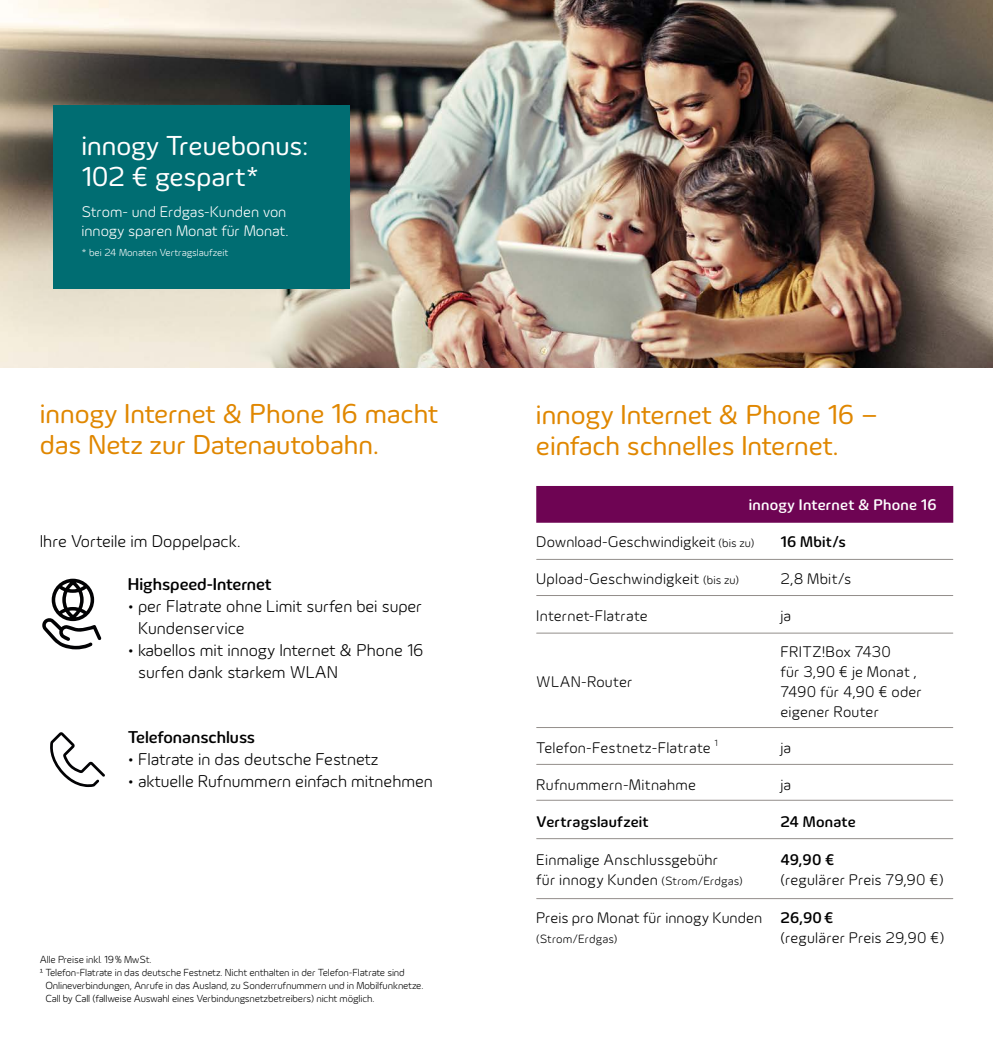
<style>
.page{position:relative;width:993px;height:1042px;background:#fff}
.page>*{position:absolute;margin:0;border:0;box-sizing:border-box;transform-origin:0 0}
.t1{font:28px/30.8px "Innogy";color:#e08700}
.t2{font:28px/30.8px "Innogy";color:#fff}
.t3{font:300 17.5px/21.9px "Innogy";color:#000}
.t4{font:500 17.5px "Innogy";color:#000}
.t5{font:300 15.75px/19.6px "Innogy";letter-spacing:.01em;color:#000}
.t6{font:300 15.75px/19.6px "Innogy";color:#fff}
.t7{font:500 15.75px "Innogy";letter-spacing:.01em;color:#000}
.t8{font:500 15.75px "Innogy";letter-spacing:.015em;color:#fff}
.t9{font:300 12.25px "Innogy";letter-spacing:.005em;color:#000}
.t10{font:300 10.5px "Innogy";letter-spacing:-.01em;color:#000}
.t11{font:300 10.5px "Innogy";color:#fff}
.s1{font-size:12.25px}
</style>
<div class="page">
<div style="left:536px;top:486px;width:416px;height:37px;background:#6e0453"></div>
<img style="left:0;top:0;width:992px;height:367px">
<div style="left:53px;top:105px;width:296px;height:184px;background:#006d72"></div>
<hr style="left:536px;top:559px;width:416px;height:1px;background:#938e8b">
<hr style="left:536px;top:595px;width:416px;height:1px;background:#938e8b">
<hr style="left:536px;top:633px;width:416px;height:1px;background:#938e8b">
<hr style="left:536px;top:727px;width:416px;height:1px;background:#938e8b">
<hr style="left:536px;top:764px;width:416px;height:1px;background:#938e8b">
<hr style="left:536px;top:800px;width:416px;height:1px;background:#938e8b">
<hr style="left:536px;top:838px;width:416px;height:1px;background:#938e8b">
<hr style="left:536px;top:898px;width:416px;height:1px;background:#938e8b">
<svg style="left:50px;top:732px;width:55px;height:55px"></svg>
<svg style="left:42px;top:579px;width:59px;height:70px"></svg>
<h1 class="t2" style="left:81px;top:130px;width:228px">innogy Treuebonus:<br>102 € gespart*</h1>
<p class="t6" style="left:81px;top:202px;width:208px">Strom- und Erdgas-Kunden von innogy sparen Monat für Monat.</p>
<p class="t11" style="left:81px;top:247px;width:148px">* bei 24 Monaten Vertragslaufzeit</p>
<h1 class="t1" style="left:40px;top:398px;width:400px">innogy Internet &amp; Phone 16 macht das Netz zur Datenautobahn.</h1>
<p class="t3" style="left:40px;top:530px;width:202px">Ihre Vorteile im Doppelpack.</p>
<p class="t4" style="left:128px;top:574px;width:145px">Highspeed-Internet</p>
<p class="t3" style="left:138px;top:595px;width:286px;text-indent:-10px">• per Flatrate ohne Limit surfen bei super<br>Kundenservice</p>
<p class="t3" style="left:138px;top:639px;width:287px;text-indent:-10px">• kabellos mit innogy Internet &amp; Phone 16 surfen dank starkem WLAN</p>
<p class="t4" style="left:128px;top:727px;width:129px">Telefonanschluss</p>
<p class="t3" style="left:128px;top:748px;width:252px">• Flatrate in das deutsche Festnetz</p>
<p class="t3" style="left:128px;top:770px;width:306px">• aktuelle Rufnummern einfach mitnehmen</p>
<p class="t10" style="left:40px;top:953px;width:113px">Alle Preise inkl. 19% MwSt.</p>
<p class="t10" style="left:40px;top:966px;width:366px">¹ Telefon-Flatrate in das deutsche Festnetz. Nicht enthalten in der Telefon-Flatrate sind</p>
<p class="t10" style="left:45px;top:979px;width:379px">Onlineverbindungen, Anrufe in das Ausland, zu Sonderrufnummern und in Mobilfunknetze.</p>
<p class="t10" style="left:45px;top:993px;width:331px">Call by Call (fallweise Auswahl eines Verbindungsnetzbetreibers) nicht möglich.</p>
<h1 class="t1" style="left:536px;top:399px;width:343px">innogy Internet &amp; Phone 16 – einfach schnelles Internet.</h1>
<p class="t8" style="left:748px;top:496px;width:189px">innogy Internet &amp; Phone 16</p>
<p class="t5" style="left:536px;top:532px;width:219px">Download-Geschwindigkeit <span class="s1">(bis zu)</span></p>
<p class="t7" style="left:780px;top:533px;width:67px">16 Mbit/s</p>
<p class="t5" style="left:536px;top:569px;width:204px">Upload-Geschwindigkeit <span class="s1">(bis zu)</span></p>
<p class="t5" style="left:780px;top:569px;width:72px">2,8 Mbit/s</p>
<p class="t5" style="left:536px;top:606px;width:113px">Internet-Flatrate</p>
<p class="t5" style="left:780px;top:606px;width:12px">ja</p>
<p class="t5" style="left:536px;top:672px;width:98px">WLAN-Router</p>
<p class="t5" style="left:780px;top:642px;width:143px">FRITZ!Box 7430<br>für 3,90 € je Monat ,<br>7490 für 4,90 € oder eigener Router</p>
<p class="t5" style="left:536px;top:738px;width:183px">Telefon-Festnetz-Flatrate <sup>1</sup></p>
<p class="t5" style="left:780px;top:738px;width:12px">ja</p>
<p class="t5" style="left:536px;top:775px;width:161px">Rufnummern-Mitnahme</p>
<p class="t5" style="left:780px;top:775px;width:12px">ja</p>
<p class="t7" style="left:536px;top:812px;width:114px">Vertragslaufzeit</p>
<p class="t7" style="left:780px;top:812px;width:77px">24 Monate</p>
<p class="t5" style="left:536px;top:850px;width:208px">Einmalige Anschlussgebühr<br>für innogy Kunden <span class="s1">(Strom/Erdgas)</span></p>
<p class="t7" style="left:780px;top:851px;width:56px">49,90 €</p>
<p class="t5" style="left:780px;top:870px;width:165px">(regulärer Preis 79,90 €)</p>
<p class="t5" style="left:536px;top:908px;width:227px">Preis pro Monat für innogy Kunden</p>
<p class="t9" style="left:536px;top:932px;width:83px">(Strom/Erdgas)</p>
<p class="t7" style="left:780px;top:909px;width:54px">26,90€</p>
<p class="t5" style="left:780px;top:928px;width:165px">(regulärer Preis 29,90 €)</p>
</div>
